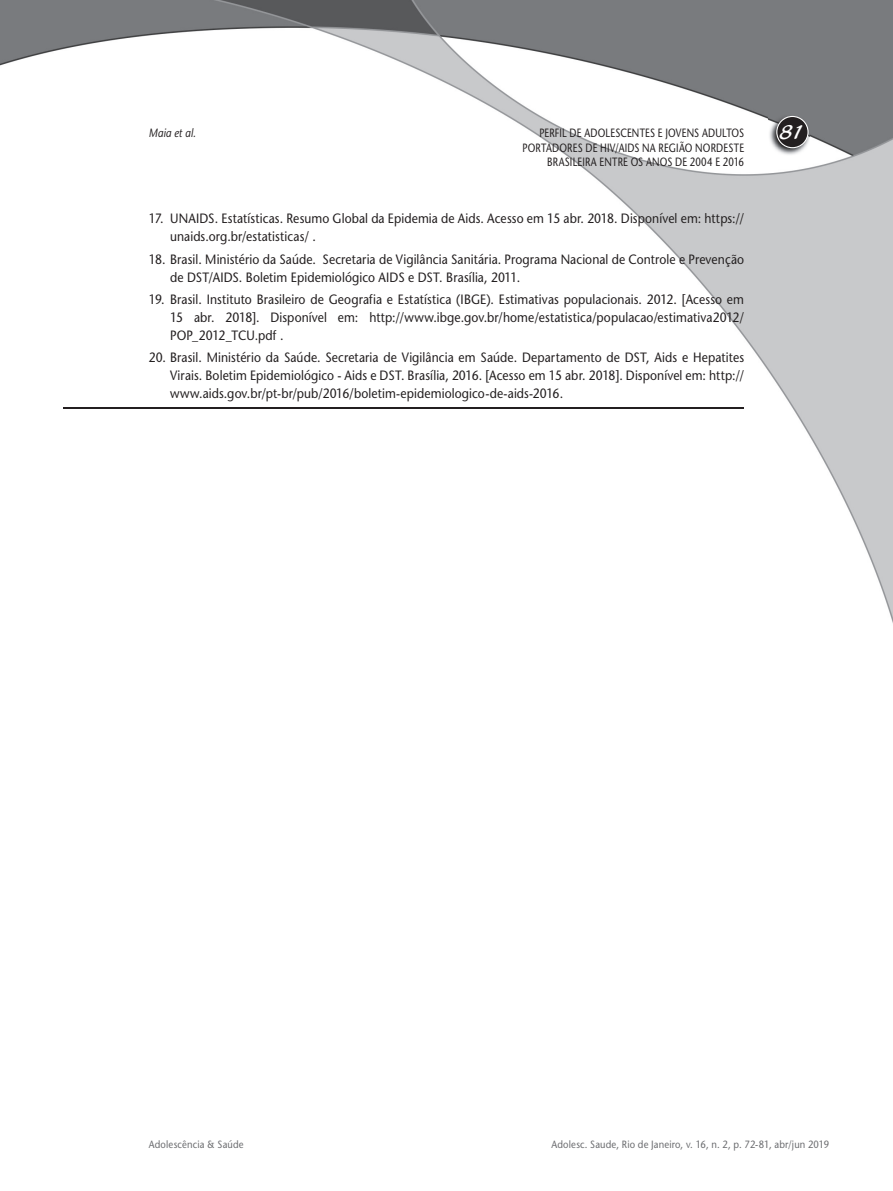
<style>
.page{position:relative;width:893px;height:1191px;background:#fff}
.page>*{position:absolute;margin:0;border:0;box-sizing:border-box;transform-origin:0 0}
.t1{font:21px "Blacklight D";color:#fff}
.t2{font:13.5px/18px "Stone Sans";letter-spacing:.005em;color:#231f20;scale:.9 1}
.t3{font:12px/14.4px "Stone Sans";letter-spacing:.02em;color:#231f20;text-align:right;scale:.8 1}
.t4{font:italic 12px "Stone Sans";letter-spacing:.01em;color:#231f20;scale:.85 1}
.t5{font:10.5px "Stone Sans";letter-spacing:.02em;color:#6c6d70;scale:.9 1}
</style>
<div class="page">
<img style="left:0;top:0;width:893px;height:623px">
<img style="left:769px;top:115px;width:41px;height:41px">
<svg style="left:776px;top:116px;width:33px;height:32px"></svg>
<hr style="left:64px;top:407px;width:680px;height:2px;background:#231f20">
<p class="t4" style="left:149px;top:126px;width:57px">Maia et al.</p>
<p class="t3" style="left:539px;top:126px;width:257px">PERFIL DE ADOLESCENTES E JOVENS ADULTOS</p>
<h1 class="t1" style="left:780px;top:119px;width:27px">81</h1>
<p class="t3" style="left:522px;top:140px;width:279px">PORTADORES DE HIV/AIDS NA REGIÃO NORDESTE<br>BRASILEIRA ENTRE OS ANOS DE 2004 E 2016</p>
<p class="t2" style="left:170px;top:210px;width:639px;text-indent:-21px">17. UNAIDS. Estatísticas. Resumo Global da Epidemia de Aids. Acesso em 15 abr. 2018. Disponível em: https:// unaids.org.br/estatisticas/ .</p>
<p class="t2" style="left:170px;top:250px;width:639px;text-indent:-21px">18. Brasil. Ministério da Saúde. Secretaria de Vigilância Sanitária. Programa Nacional de Controle e Prevenção de DST/AIDS. Boletim Epidemiológico AIDS e DST. Brasília, 2011.</p>
<p class="t2" style="left:170px;top:290px;width:639px;text-align:justify;text-indent:-21px">19. Brasil. Instituto Brasileiro de Geografia e Estatística (IBGE). Estimativas populacionais. 2012. [Acesso em 15 abr. 2018]. Disponível em: http://www.ibge.gov.br/home/estatistica/populacao/estimativa2012/ POP_2012_TCU.pdf .</p>
<p class="t2" style="left:170px;top:348px;width:639px;text-align:justify;text-indent:-21px">20. Brasil. Ministério da Saúde. Secretaria de Vigilância em Saúde. Departamento de DST, Aids e Hepatites Virais. Boletim Epidemiológico - Aids e DST. Brasília, 2016. [Acesso em 15 abr. 2018]. Disponível em: http:// www.aids.gov.br/pt-br/pub/2016/boletim-epidemiologico-de-aids-2016.</p>
<p class="t5" style="left:149px;top:1138px;width:107px">Adolescência &amp; Saúde</p>
<p class="t5" style="left:551px;top:1138px;width:310px">Adolesc. Saude, Rio de Janeiro, v. 16, n. 2, p. 72-81, abr/jun 2019</p>
</div>
